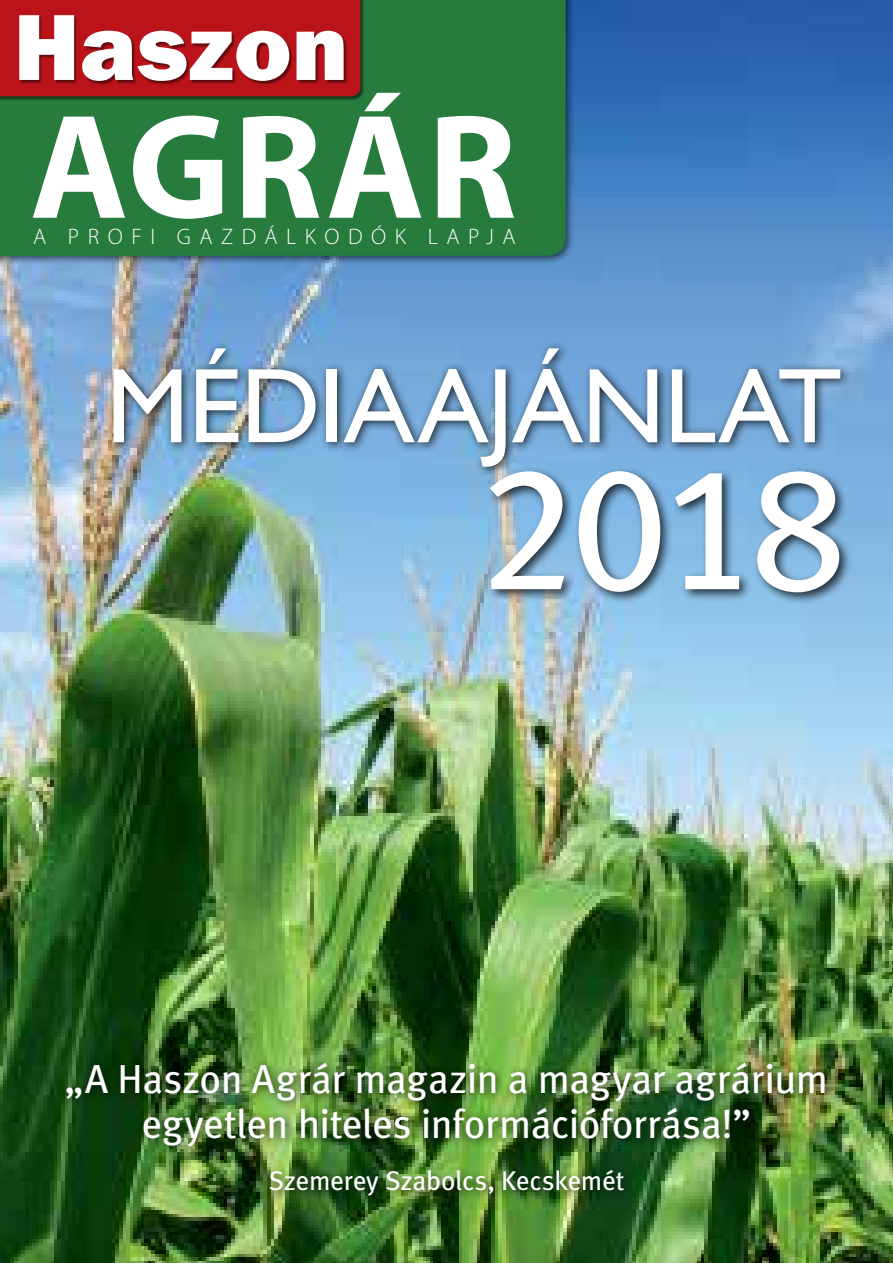
<style>
.page{position:relative;width:893px;height:1263px;background:#fff}
.page>*{position:absolute;margin:0;border:0;box-sizing:border-box;transform-origin:0 0}
.t1{font:176.4px "Meta Book LF";color:#fff}
.t2{font:700 150px "Myriad Pro";letter-spacing:.02em;color:#fff}
.t3{font:106.8px "Gill Sans";letter-spacing:-.015em;color:#fff}
.t4{font:97.05px "Franklin Got Itc TEE Heav";color:#fff}
.t5{font:40.5px/45px "Meta Book LF";letter-spacing:-.01em;color:#fff;text-align:center}
.t6{font:27px "Meta Book LF";letter-spacing:-.01em;color:#fff}
.t7{font:300 22.5px "Myriad Pro";letter-spacing:.38em;color:#fff}
</style>
<div class="page">
<img style="left:0;top:0;width:893px;height:1263px">
<div style="left:60px;top:1056px;width:776px;height:150px;background:#000;opacity:.75"></div>
<div style="left:0;top:0;width:575px;height:265px;background:#000;opacity:.6"></div>
<div style="left:0;top:0;width:566px;height:256px;background:#267b3d"></div>
<div style="left:0;top:0;width:364px;height:100px;background:#000;opacity:.5"></div>
<div style="left:0;top:0;width:360px;height:96px;background:#ba141a"></div>
<div style="left:19px;top:16px;width:328px;height:69px;background:#000;opacity:.5"></div>
<div style="left:486px;top:466px;width:366px;height:140px;background:#000;opacity:.75"></div>
<div style="left:106px;top:341px;width:746px;height:137px;background:#000;opacity:.75"></div>
<h3 class="t4" style="left:14px;top:-9px;width:336px">Haszon</h3>
<h2 class="t2" style="left:30px;top:69px;width:488px">AGRÁR</h2>
<p class="t7" style="left:33px;top:223px;width:484px">A PROFI GAZDÁLKODÓK LAPJA</p>
<h3 class="t3" style="left:106px;top:344px;width:738px">MÉDIAAJÁNLAT</h3>
<h1 class="t1" style="left:478px;top:419px;width:371px">2018</h1>
<p class="t5" style="left:65px;top:1055px;width:765px">„A Haszon Agrár magazin a magyar agrárium egyetlen hiteles információforrása!”</p>
<p class="t6" style="left:269px;top:1164px;width:357px">Szemerey Szabolcs, Kecskemét</p>
</div>
